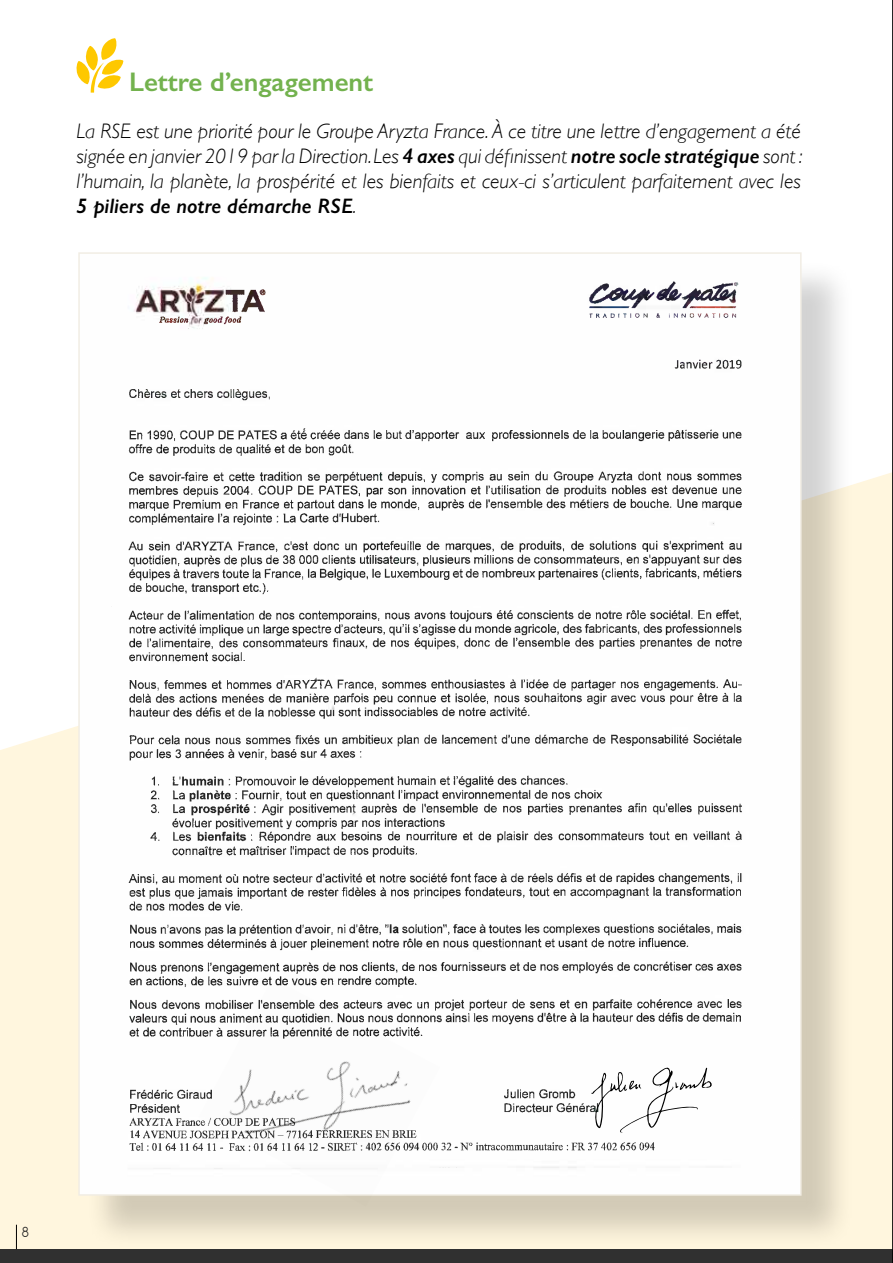
<style>
.page{position:relative;width:893px;height:1263px;background:#fff}
.page>*{position:absolute;margin:0;border:0;box-sizing:border-box;transform-origin:0 0}
.t1{font:600 27px "Gill Sans";color:#73b24e}
.t2{font:italic 300 21px/25.2px "Gill Sans";color:#000;text-align:justify}
.t3{font:300 13.05px "Comfortaa";color:#1c1c1c}
.s1{font-weight:600}
</style>
<div class="page">
<div style="left:0;top:268px;width:893px;height:995px;background:#fff6de"></div>
<svg style="left:0;top:268px;width:892px;height:482px;fill:#fff"></svg>
<svg style="left:76px;top:38px;width:48px;height:55px"></svg>
<div style="left:84px;top:258px;width:772px;height:991px;background:#000;opacity:.18"></div>
<img style="left:81px;top:258px;width:718px;height:935px">
<div style="left:0;top:1249px;width:893px;height:14px;background:#303030"></div>
<svg style="left:16px;top:1225px;width:1px;height:24px"></svg>
<hr style="left:892px;top:0;width:1px;height:1263px;background:#000">
<img style="left:199px;top:978px;width:241px;height:228px">
<svg style="left:591px;top:1067px;width:121px;height:66px;background:#e9e9e9"></svg>
<svg style="left:787px;top:1065px;width:7px;height:57px"></svg>
<p class="t1" style="left:129px;top:65px;width:246px">Lettre d’engagement</p>
<p class="t2" style="left:77px;top:118px;width:727px">La RSE est une priorité pour le Groupe Aryzta France. À ce titre une lettre d’engagement a été signée en janvier 2019 par la Direction. Les <span class="s1">4 axes</span> qui définissent <span class="s1">notre socle stratégique</span> sont : l’humain, la planète, la prospérité et les bienfaits et ceux-ci s’articulent parfaitement avec les <span class="s1">5 piliers de notre démarche RSE</span>.</p>
<p class="t3" style="left:22px;top:1224px;width:9px">8</p>
</div>
